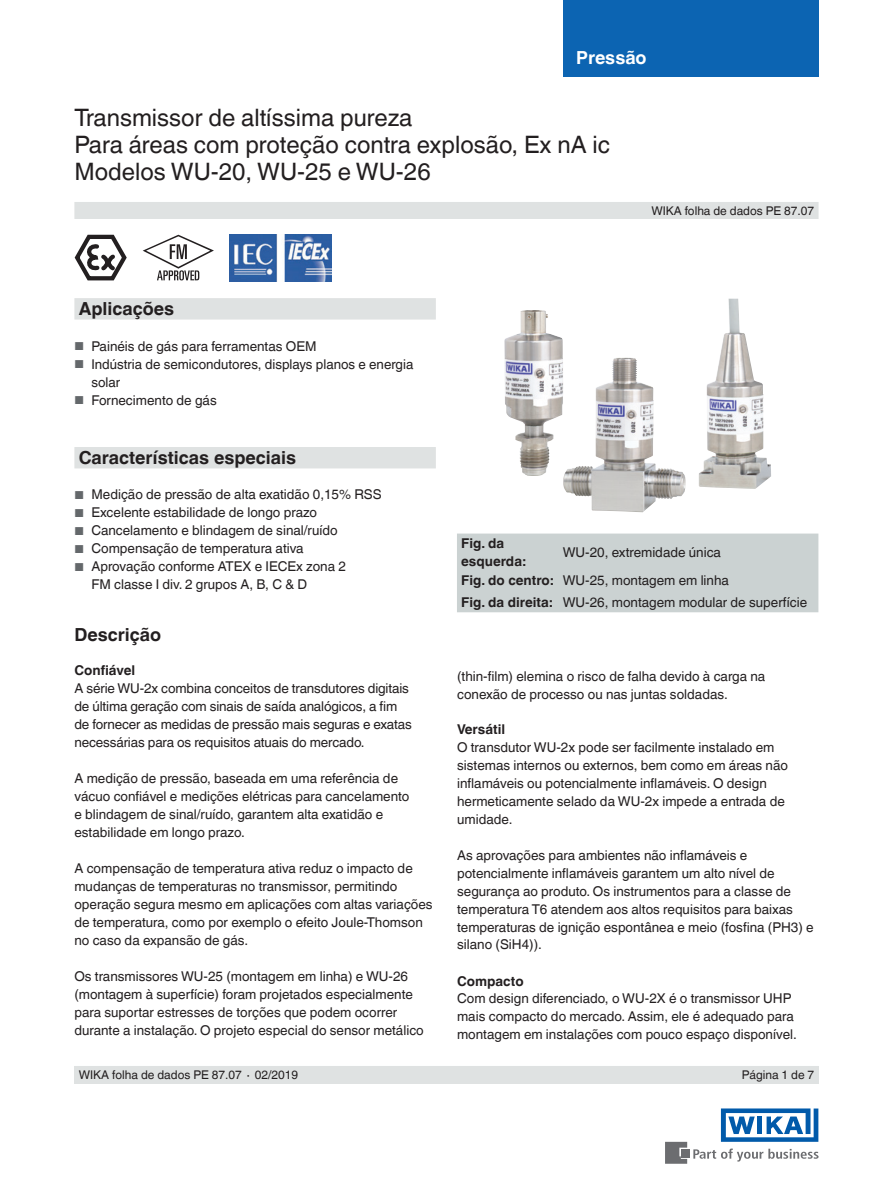
<style>
.page{position:relative;width:893px;height:1188px;background:#fff}
.page>*{position:absolute;margin:0;border:0;box-sizing:border-box;transform-origin:0 0}
.t1{font:24px/27px "Helvetica World";color:#231f20}
.t2{font:700 18px "Helvetica World";color:#231f20}
.t3{font:700 18px "Helvetica World";color:#fff}
.t4{font:13.5px/18px "Helvetica World";color:#231f20}
.t5{font:700 13.5px/18px "Helvetica World";color:#231f20}
.t6{font:12px "Helvetica World";color:#231f20}
.s1{font-size:11.55px;color:#64686b}
.s2{font-weight:700}
</style>
<div class="page">
<svg style="left:693px;top:1149px;width:126px;height:13px"></svg>
<div style="left:682px;top:1150px;width:8px;height:8px;background:#6c6d70"></div>
<svg style="left:665px;top:1142px;width:22px;height:22px"></svg>
<svg style="left:721px;top:1108px;width:97px;height:34px"></svg>
<div style="left:563px;top:0;width:256px;height:76px;background:#0c64b2"></div>
<div style="left:74px;top:202px;width:745px;height:17px;background:#dfe2e2"></div>
<div style="left:74px;top:1066px;width:745px;height:18px;background:#dfe2e2"></div>
<svg style="left:74px;top:234px;width:53px;height:47px"></svg>
<svg style="left:143px;top:235px;width:71px;height:45px"></svg>
<img style="left:230px;top:234px;width:102px;height:47px">
<svg style="left:74px;top:298px;width:362px;height:170px"></svg>
<div style="left:457px;top:534px;width:361px;height:78px;background:#cbd2d2"></div>
<img style="left:504px;top:310px;width:59px;height:166px">
<img style="left:563px;top:358px;width:123px;height:154px">
<img style="left:699px;top:299px;width:72px;height:190px">
<h2 class="t3" style="left:576px;top:47px;width:72px">Pressão</h2>
<h1 class="t1" style="left:74px;top:104px;width:537px">Transmissor de altíssima pureza<br>Para áreas com proteção contra explosão, Ex nA ic<br>Modelos WU-20, WU-25 e WU-26</h1>
<h2 class="t2" style="left:79px;top:299px;width:97px">Aplicações</h2>
<p class="t4" style="left:74px;top:337px;width:244px"><span class="s1">■</span> Painéis de gás para ferramentas OEM</p>
<p class="t4" style="left:91px;top:355px;width:323px;text-indent:-17px"><span class="s1">■</span> Indústria de semicondutores, displays planos e energia solar</p>
<p class="t4" style="left:74px;top:391px;width:144px"><span class="s1">■</span> Fornecimento de gás</p>
<p class="t6" style="left:651px;top:204px;width:164px">WIKA folha de dados PE 87.07</p>
<h2 class="t2" style="left:79px;top:447px;width:219px">Características especiais</h2>
<p class="t4" style="left:74px;top:486px;width:309px"><span class="s1">■</span> Medição de pressão de alta exatidão 0,15% RSS</p>
<p class="t4" style="left:74px;top:504px;width:244px"><span class="s1">■</span> Excelente estabilidade de longo prazo</p>
<p class="t4" style="left:74px;top:522px;width:265px"><span class="s1">■</span> Cancelamento e blindagem de sinal/ruído</p>
<p class="t4" style="left:74px;top:540px;width:231px"><span class="s1">■</span> Compensação de temperatura ativa</p>
<p class="t4" style="left:91px;top:558px;width:256px;text-indent:-17px"><span class="s1">■</span> Aprovação conforme ATEX e IECEx zona 2<br>FM classe I div. 2 grupos A, B, C &amp; D</p>
<h2 class="t2" style="left:74px;top:624px;width:88px">Descrição</h2>
<p class="t5" style="left:74px;top:661px;width:62px">Confiável</p>
<p class="t4" style="left:74px;top:679px;width:339px">A série WU-2x combina conceitos de transdutores digitais de última geração com sinais de saída analógicos, a fim de fornecer as medidas de pressão mais seguras e exatas necessárias para os requisitos atuais do mercado.</p>
<p class="t4" style="left:74px;top:769px;width:337px">A medição de pressão, baseada em uma referência de vácuo confiável e medições elétricas para cancelamento e blindagem de sinal/ruído, garantem alta exatidão e estabilidade em longo prazo.</p>
<p class="t4" style="left:74px;top:859px;width:360px">A compensação de temperatura ativa reduz o impacto de mudanças de temperaturas no transmissor, permitindo operação segura mesmo em aplicações com altas variações de temperatura, como por exemplo o efeito Joule-Thomson no caso da expansão de gás.</p>
<p class="t4" style="left:74px;top:967px;width:351px">Os transmissores WU-25 (montagem em linha) e WU-26 (montagem à superfície) foram projetados especialmente para suportar estresses de torções que podem ocorrer durante a instalação. O projeto especial do sensor metálico</p>
<p class="t6" style="left:79px;top:1068px;width:221px">WIKA folha de dados PE 87.07 ∙ 02/2019</p>
<p class="t5" style="left:461px;top:534px;width:66px">Fig. da esquerda:</p>
<p class="t4" style="left:461px;top:537px;width:269px;line-height:28.8px;text-indent:101px">WU-20, extremidade única<br><span class="s2">Fig. do centro:</span> WU-25, montagem em linha</p>
<p class="t4" style="left:461px;top:593px;width:347px"><span class="s2">Fig. da direita:</span> WU-26, montagem modular de superfície</p>
<p class="t4" style="left:457px;top:667px;width:310px">(thin-film) elemina o risco de falha devido à carga na conexão de processo ou nas juntas soldadas.</p>
<p class="t5" style="left:457px;top:720px;width:50px">Versátil</p>
<p class="t4" style="left:457px;top:738px;width:332px">O transdutor WU-2x pode ser facilmente instalado em sistemas internos ou externos, bem como em áreas não inflamáveis ou potencialmente inflamáveis. O design hermeticamente selado da WU-2x impede a entrada de umidade.</p>
<p class="t4" style="left:457px;top:846px;width:358px">As aprovações para ambientes não inflamáveis e potencialmente inflamáveis garantem um alto nível de segurança ao produto. Os instrumentos para a classe de temperatura T6 atendem aos altos requisitos para baixas temperaturas de ignição espontânea e meio (fosfina (PH3) e silano (SiH4)).</p>
<p class="t5" style="left:457px;top:972px;width:68px">Compacto</p>
<p class="t4" style="left:457px;top:990px;width:341px">Com design diferenciado, o WU-2X é o transmissor UHP mais compacto do mercado. Assim, ele é adequado para montagem em instalações com pouco espaço disponível.</p>
<p class="t6" style="left:742px;top:1068px;width:74px">Página 1 de 7</p>
</div>
